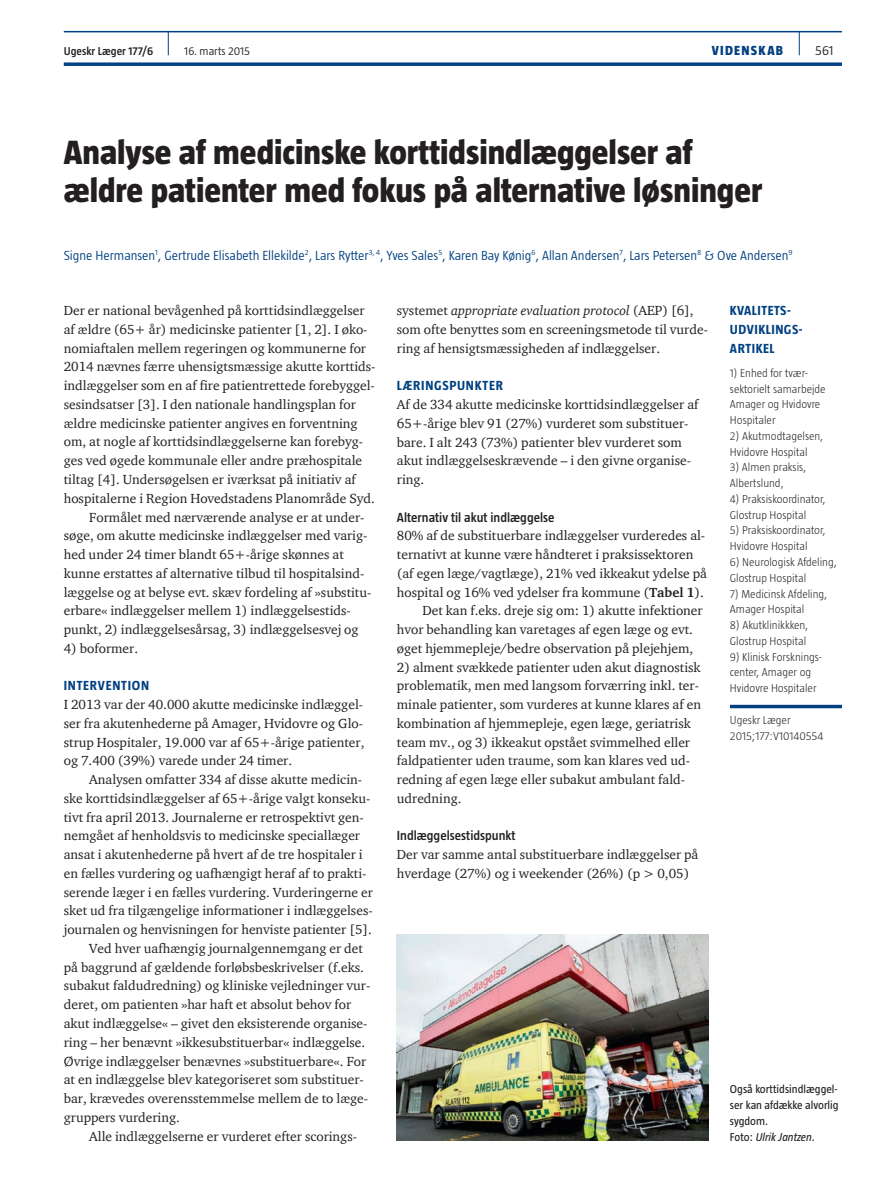
<style>
.page{position:relative;width:893px;height:1191px;background:#fff}
.page>*{position:absolute;margin:0;border:0;box-sizing:border-box;transform-origin:0 0}
.t1{font:800 34.5px/38.2px "Taz";color:#231f20}
.t2{font:13.5px/18.8px "ITC Charter Com";color:#231f20}
.t3{font:300 13.5px "Taz";color:#014081}
.t4{font:700 13.5px/18.8px "Taz";letter-spacing:.04em;color:#014081}
.t5{font:600 13.5px "Taz";color:#231f20}
.t6{font:800 13.5px "Taz";letter-spacing:.095em;color:#014081}
.t7{font:300 13.5px "Taz";color:#231f20}
.t8{font:300 11.7px/15.8px "Taz";color:#231f20}
.t9{font:11.7px/15.8px "Taz";color:#231f20}
.t10{font:600 11.7px "Taz";color:#231f20}
.t11{font:300 11.7px "Taz";color:#231f20}
.s1{font-style:italic}
.s2{font-weight:700}
</style>
<div class="page">
<hr style="left:64px;top:31px;width:778px;height:1px;background:#014081">
<svg style="left:64px;top:62px;width:778px;height:4px"></svg>
<svg style="left:799px;top:32px;width:1px;height:23px"></svg>
<svg style="left:168px;top:32px;width:1px;height:23px"></svg>
<hr style="left:730px;top:705px;width:112px;height:3px;background:#014081">
<img style="left:397px;top:934px;width:312px;height:206px">
<p class="t10" style="left:64px;top:45px;width:91px">Ugeskr Læger 177/6</p>
<p class="t11" style="left:184px;top:45px;width:67px">16. marts 2015</p>
<p class="t6" style="left:712px;top:43px;width:73px">VIDENSKAB</p>
<p class="t7" style="left:815px;top:43px;width:20px">561</p>
<h1 class="t1" style="left:64px;top:133px;width:700px">Analyse af medicinske korttidsindlæggelser af ældre patienter med fokus på alternative løsninger</h1>
<p class="t3" style="left:64px;top:248px;width:730px">Signe Hermansen<sup>1</sup>, Gertrude Elisabeth Ellekilde<sup>2</sup>, Lars Rytter<sup>3,</sup> <sup>4</sup>, Yves Sales<sup>5</sup>, Karen Bay Kønig<sup>6</sup>, Allan Andersen<sup>7</sup>, Lars Petersen<sup>8</sup> &amp; Ove Andersen<sup>9</sup></p>
<p class="t2" style="left:64px;top:301px;width:302px">Der er national bevågenhed på korttidsindlæggelser</p>
<p class="t2" style="left:64px;top:320px;width:305px">af ældre (65+ år) medicinske patienter [1, 2]. I øko-</p>
<p class="t2" style="left:64px;top:338px;width:304px">nomiaftalen mellem regeringen og kommunerne for</p>
<p class="t2" style="left:64px;top:357px;width:313px">2014 nævnes færre uhensigtsmæssige akutte korttids-</p>
<p class="t2" style="left:64px;top:376px;width:313px">indlæggelser som en af fire patientrettede forebyggel-</p>
<p class="t2" style="left:64px;top:395px;width:294px">sesindsatser [3]. I den nationale handlingsplan for</p>
<p class="t2" style="left:64px;top:413px;width:295px">ældre medicinske patienter angives en forventning</p>
<p class="t2" style="left:64px;top:432px;width:301px">om, at nogle af korttidsindlæggelserne kan forebyg-</p>
<p class="t2" style="left:64px;top:451px;width:300px">ges ved øgede kommunale eller andre præhospitale</p>
<p class="t2" style="left:64px;top:470px;width:294px">tiltag [4]. Undersøgelsen er iværksat på initiativ af</p>
<p class="t2" style="left:64px;top:488px;width:313px">hospitalerne i Region Hovedstadens Planområde Syd.</p>
<p class="t2" style="left:89px;top:507px;width:277px">Formålet med nærværende analyse er at under-</p>
<p class="t2" style="left:64px;top:526px;width:305px">søge, om akutte medicinske indlæggelser med varig-</p>
<p class="t2" style="left:64px;top:545px;width:282px">hed under 24 timer blandt 65+-årige skønnes at</p>
<p class="t2" style="left:64px;top:563px;width:302px">kunne erstattes af alternative tilbud til hospitalsind-</p>
<p class="t2" style="left:64px;top:582px;width:309px">læggelse og at belyse evt. skæv fordeling af »substitu-</p>
<p class="t2" style="left:64px;top:601px;width:289px">erbare« indlæggelser mellem 1) indlæggelsestids-</p>
<p class="t2" style="left:64px;top:620px;width:296px">punkt, 2) indlæggelsesårsag, 3) indlæggelsesvej og</p>
<p class="t2" style="left:64px;top:638px;width:76px">4) boformer.</p>
<p class="t4" style="left:64px;top:676px;width:13px">INTER</p>
<p class="t4" style="left:98px;top:676px;width:44px">VENTION</p>
<p class="t2" style="left:64px;top:695px;width:302px;text-align:justify">I 2013 var der 40.000 akutte medicinske indlæggel&shy;ser fra akutenhederne på Amager, Hvidovre og Glo&shy;strup Hospitaler, 19.000 var af 65+-årige patienter, og 7.400 (39%) varede under 24 timer.</p>
<p class="t2" style="left:89px;top:770px;width:274px">Analysen omfatter 334 af disse akutte medicin-</p>
<p class="t2" style="left:64px;top:788px;width:308px">ske korttidsindlæggelser af 65+-årige valgt konseku-</p>
<p class="t2" style="left:64px;top:807px;width:302px">tivt fra april 2013. Journalerne er retrospektivt gen-</p>
<p class="t2" style="left:64px;top:826px;width:298px">nemgået af henholdsvis to medicinske speciallæger</p>
<p class="t2" style="left:64px;top:845px;width:300px">ansat i akutenhederne på hvert af de tre hospitaler i</p>
<p class="t2" style="left:64px;top:863px;width:304px">en fælles vurdering og uafhængigt heraf af to prakti-</p>
<p class="t2" style="left:64px;top:882px;width:311px">serende læger i en fælles vurdering. Vurderingerne er</p>
<p class="t2" style="left:64px;top:901px;width:310px">sket ud fra tilgængelige informationer i indlæggelses-</p>
<p class="t2" style="left:64px;top:920px;width:310px">journalen og henvisningen for henviste patienter [5].</p>
<p class="t2" style="left:89px;top:938px;width:275px">Ved hver uafhængig journalgennemgang er det</p>
<p class="t2" style="left:64px;top:957px;width:302px">på baggrund af gældende forløbsbeskrivelser (f.eks.</p>
<p class="t2" style="left:64px;top:976px;width:308px">subakut faldudredning) og kliniske vejledninger vur-</p>
<p class="t2" style="left:64px;top:995px;width:289px">deret, om patienten »har haft et absolut behov for</p>
<p class="t2" style="left:64px;top:1013px;width:305px">akut indlæggelse« – givet den eksisterende organise-</p>
<p class="t2" style="left:64px;top:1032px;width:303px">ring – her benævnt »ikkesubstituerbar« indlæggelse.</p>
<p class="t2" style="left:64px;top:1051px;width:304px">Øvrige indlæggelser benævnes »substituerbare«. For</p>
<p class="t2" style="left:64px;top:1070px;width:302px">at en indlæggelse blev kategoriseret som substituer-</p>
<p class="t2" style="left:64px;top:1088px;width:306px">bar, krævedes overensstemmelse mellem de to læge-</p>
<p class="t2" style="left:64px;top:1107px;width:118px">gruppers vurdering.</p>
<p class="t2" style="left:89px;top:1126px;width:268px">Alle indlæggelserne er vurderet efter scorings-</p>
<p class="t2" style="left:397px;top:301px;width:313px">systemet <span class="s1">appropriate evaluation protocol</span> (AEP) [6], som ofte benyttes som en screeningsmetode til vurde&shy;ring af hensigtsmæssigheden af indlæggelser.</p>
<p class="t4" style="left:397px;top:376px;width:94px">LÆRINGSPUNKTER</p>
<p class="t2" style="left:397px;top:395px;width:303px">Af de 334 akutte medicinske korttidsindlæggelser af 65+-årige blev 91 (27%) vurderet som substituer&shy;bare. I alt 243 (73%) patienter blev vurderet som akut indlæggelseskrævende – i den givne organise&shy;ring.</p>
<p class="t5" style="left:397px;top:509px;width:159px">Alternativ til akut indlæggelse</p>
<p class="t2" style="left:397px;top:526px;width:310px">80% af de substituerbare indlæggelser vurderedes al-</p>
<p class="t2" style="left:397px;top:545px;width:298px">ternativt at kunne være håndteret i praksissektoren</p>
<p class="t2" style="left:397px;top:563px;width:312px">(af egen læge/vagtlæge), 21% ved ikkeakut ydelse på</p>
<p class="t2" style="left:397px;top:582px;width:309px">hospital og 16% ved ydelser fra kommune (<span class="s2">Tabel 1</span>).</p>
<p class="t2" style="left:422px;top:601px;width:282px">Det kan f.eks. dreje sig om: 1) akutte infektioner</p>
<p class="t2" style="left:397px;top:620px;width:298px">hvor behandling kan varetages af egen læge og evt.</p>
<p class="t2" style="left:397px;top:638px;width:298px">øget hjemmepleje/bedre observation på plejehjem,</p>
<p class="t2" style="left:397px;top:657px;width:306px">2) alment svækkede patienter uden akut diagnostisk problematik, men med langsom forværring inkl. ter&shy;minale patienter, som vurderes at kunne klares af en kombination af hjemmepleje, egen læge, geriatrisk team mv., og 3) ikkeakut opstået svimmelhed eller faldpatienter uden traume, som kan klares ved ud&shy;redning af egen læge eller subakut ambulant fald&shy;udredning.</p>
<p class="t5" style="left:397px;top:828px;width:120px">Indlæggelsestidspunkt</p>
<p class="t2" style="left:397px;top:845px;width:303px">Der var samme antal substituerbare indlæggelser på hverdage (27%) og i weekender (26%) (p &gt; 0,05)</p>
<p class="t4" style="left:730px;top:301px;width:39px">KVAL ITETS</p>
<p class="t4" style="left:730px;top:301px;width:74px;text-indent:57px">-<br>UDVIKLINGS-<br>ARTIKEL</p>
<p class="t8" style="left:730px;top:365px;width:97px">1) Enhed for tvær&shy;sektorielt samarbejde<br>Amager og Hvidovre<br>Hospitaler</p>
<p class="t8" style="left:730px;top:428px;width:95px">2) Akutmodtagelsen,<br>Hvidovre Hospital</p>
<p class="t8" style="left:730px;top:459px;width:78px">3) Almen praksis,<br>Albertslund,</p>
<p class="t8" style="left:730px;top:491px;width:97px">4) Praksiskoordinator,<br>Glostrup Hospital</p>
<p class="t8" style="left:730px;top:522px;width:97px">5) Praksiskoordinator,<br>Hvidovre Hospital</p>
<p class="t8" style="left:730px;top:554px;width:108px">6) Neurologisk Afdeling,<br>Glostrup Hospital</p>
<p class="t8" style="left:730px;top:585px;width:99px">7) Medicinsk Afdeling,<br>Amager Hospital</p>
<p class="t8" style="left:730px;top:617px;width:80px">8) Akutklinikkken,<br>Glostrup Hospital</p>
<p class="t8" style="left:730px;top:648px;width:93px">9) Klinisk Forsknings&shy;center, Amager og<br>Hvidovre Hospitaler</p>
<p class="t8" style="left:730px;top:712px;width:95px">Ugeskr Læger<br>2015;177:V10140554</p>
<p class="t9" style="left:730px;top:1081px;width:110px">Også korttidsindlæggel&shy;ser kan afdække alvorlig sygdom.<br>Foto: <span class="s1">Ulrik Jantzen</span>.</p>
</div>
